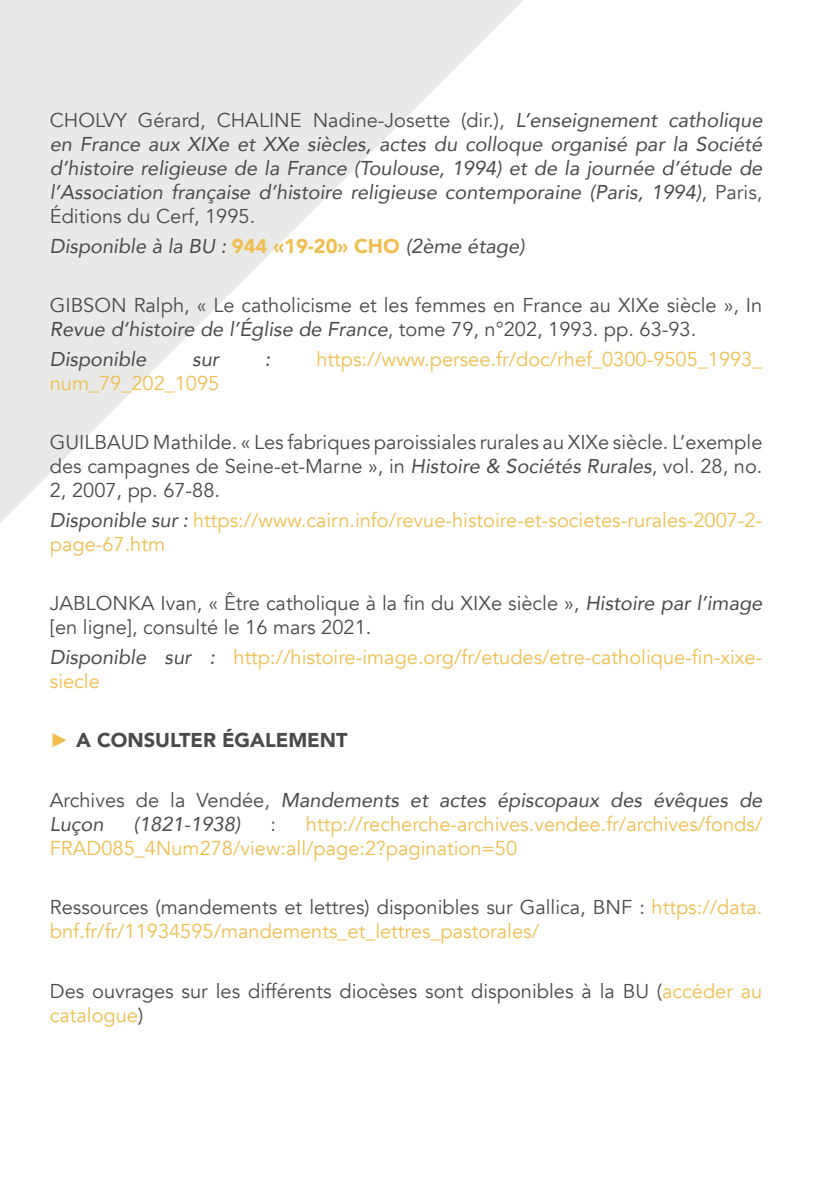
<style>
.page{position:relative;width:840px;height:1191px;background:#fff}
.page>*{position:absolute;margin:0;border:0;box-sizing:border-box;transform-origin:0 0}
.t1{font:20px/24px "Avenir";color:#4a4a49}
.t2{font:20px/24px "Avenir";color:#efbe4e}
.t3{font:italic 20px/24px "Avenir";color:#4a4a49;text-align:justify}
.t4{font:900 20px "Avenir";color:#4a4a49}
.s1{font-style:normal}
.s2{font-weight:900;font-style:normal;color:#efbe4e}
.s3{font-style:italic}
.s4{font-style:italic;color:#4a4a49}
.s5{font-family:"Arial";color:#efbe4e}
.s6{color:#4a4a49}
.s7{color:#efbe4e}
</style>
<div class="page">
<svg style="left:0;top:0;width:523px;height:523px;fill:#ecedec"></svg>
<p class="t3" style="left:50px;top:108px;width:713px"><span class="s1">CHOLVY Gérard, CHALINE Nadine-Josette (dir.),</span> L’enseignement catholique en France aux XIXe et XXe siècles, actes du colloque organisé par la Société d’histoire religieuse de la France (Toulouse, 1994) et de la journée d’étude de l’Association française d’histoire religieuse contemporaine (Paris, 1994)<span class="s1">, Paris, Éditions du Cerf, 1995.</span></p>
<p class="t3" style="left:50px;top:234px;width:476px">Disponible à la BU : <span class="s2">944 «19-20» CHO</span> (2ème étage)</p>
<p class="t1" style="left:50px;top:294px;width:713px">GIBSON Ralph, « Le catholicisme et les femmes en France au XIXe siècle », In<br><span class="s3">Revue d’histoire de l’Église de France</span>, tome 79, n°202, 1993. pp. 63-93.</p>
<p class="t3" style="left:50px;top:347px;width:98px">Disponible</p>
<p class="t3" style="left:192px;top:347px;width:28px">sur</p>
<p class="t3" style="left:265px;top:347px;width:7px">:</p>
<p class="t2" style="left:316px;top:347px;width:447px">https://www.persee.fr/doc/rhef_0300-9505_1993_</p>
<p class="t2" style="left:50px;top:371px;width:171px">num_79_202_1095</p>
<p class="t1" style="left:50px;top:431px;width:713px;text-align:justify">GUILBAUD Mathilde. « Les fabriques paroissiales rurales au XIXe siècle. L’exemple des campagnes de Seine-et-Marne », in <span class="s3">Histoire &amp; Sociétés Rurales</span>, vol. 28, no.<br>2, 2007, pp. 67-88.</p>
<p class="t2" style="left:50px;top:508px;width:713px"><span class="s4">Disponible sur :</span> https://www.cairn.info/revue-histoire-et-societes-rurales-2007-2- page-67.htm</p>
<p class="t1" style="left:50px;top:592px;width:713px">JABLONKA Ivan, « Être catholique à la fin du XIXe siècle », <span class="s3">Histoire par l’image </span>[en ligne], consulté le 16 mars 2021.</p>
<p class="t2" style="left:50px;top:645px;width:713px"><span class="s4">Disponible sur :</span> http://histoire-image.org/fr/etudes/etre-catholique-fin-xixe&shy;siecle</p>
<p class="t4" style="left:50px;top:723px;width:299px"><span class="s5">►</span> A CONSULTER ÉGALEMENT</p>
<p class="t3" style="left:50px;top:787px;width:713px"><span class="s1">Archives de la Vendée,</span> Mandements et actes épiscopaux des évêques de<br>Luçon</p>
<p class="t2" style="left:50px;top:812px;width:713px;text-indent:256px">http://recherche-archives.vendee.fr/archives/fonds/<br>FRAD085_4Num278/view:all/page:2?pagination=50</p>
<p class="t2" style="left:50px;top:895px;width:713px"><span class="s6">Ressources (mandements et lettres) disponibles sur Gallica, BNF :</span> https://data. bnf.fr/fr/11934595/mandements_et_lettres_pastorales/</p>
<p class="t1" style="left:50px;top:979px;width:713px">Des ouvrages sur les différents diocèses sont disponibles à la BU (<span class="s7">accéder au catalogue</span>)</p>
<p class="t3" style="left:133px;top:811px;width:108px">(1821-1938)</p>
<p class="t1" style="left:270px;top:812px;width:7px">:</p>
</div>
